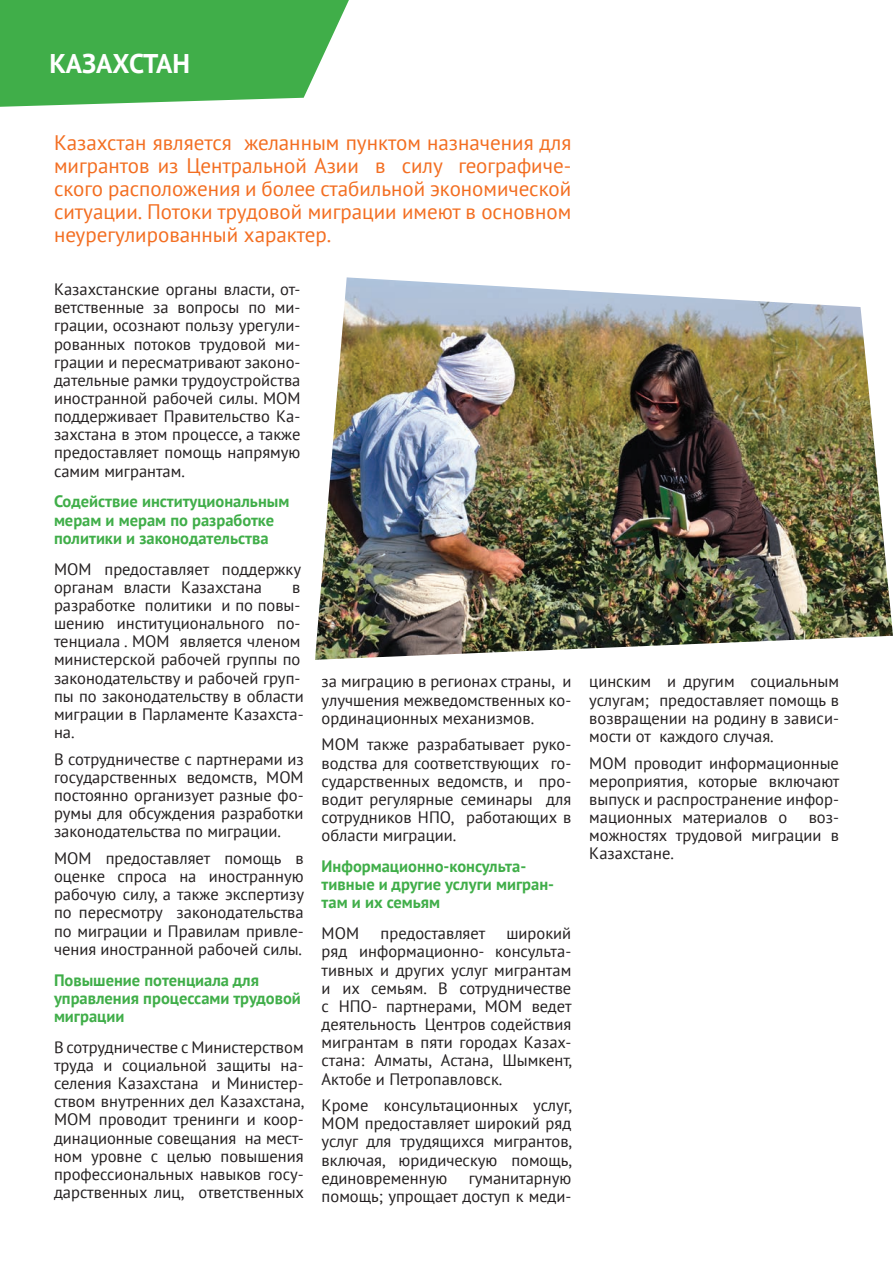
<style>
.page{position:relative;width:893px;height:1263px;background:#fff}
.page>*{position:absolute;margin:0;border:0;box-sizing:border-box;transform-origin:0 0}
.List_Paragraph{font:700 27px "PT Sans";letter-spacing:-.01em;color:#fff}
.Обычный{font:21px/23.1px "PT Sans";color:#f36e21;text-align:justify}
.List_Paragraph-2{font:16.5px/18.1px "PT Sans";color:#231f20;text-align:justify}
.Обычный-2{font:16.5px/18.1px "PT Sans";color:#231f20;text-align:justify}
.Обычный-3{font:700 16.5px/18.1px "PT Sans";color:#40ae49}
</style>
<div class="page">
<svg style="left:0;top:0;width:349px;height:107px;background:#54b65c"></svg>
<img style="left:315px;top:277px;width:578px;height:383px">
<p class="List_Paragraph" style="left:49px;top:45px;width:142px">КАЗАХСТАН</p>
<p class="Обычный" style="left:54px;top:130px;width:519px">Казахстан является желанным пунктом назначения для мигрантов из Центральной Азии в силу географиче&shy;ского расположения и более стабильной экономической ситуации. Потоки трудовой миграции имеют в основном неурегулированный характер.</p>
<p class="Обычный-2" style="left:54px;top:280px;width:248px">Казахстанские органы власти, от&shy;ветственные за вопросы по ми&shy;грации, осознают пользу урегули&shy;рованных потоков трудовой ми&shy;грации и пересматривают законо&shy;дательные рамки трудоустройства иностранной рабочей силы. МОМ поддерживает Правительство Ка&shy;захстана в этом процессе, а также предоставляет помощь напрямую самим мигрантам.</p>
<p class="Обычный-3" style="left:54px;top:492px;width:237px">Содействие институциональным мерам и мерам по разработке политики и законодательства</p>
<p class="List_Paragraph-2" style="left:54px;top:559px;width:249px">МОМ предоставляет поддержку органам власти Казахстана</p>
<p class="List_Paragraph-2" style="left:54px;top:578px;width:251px;text-align:left;text-indent:238px">в разработке политики и по повы&shy;шению институционального по&shy;тенциала . МОМ является членом министерской рабочей группы по законодательству и рабочей груп&shy;пы по законодательству в области миграции в Парламенте Казахста&shy;на.</p>
<p class="List_Paragraph-2" style="left:54px;top:749px;width:251px">В сотрудничестве с партнерами из государственных ведомств, МОМ постоянно организует разные фо&shy;румы для обсуждения разработки законодательства по миграции.</p>
<p class="List_Paragraph-2" style="left:54px;top:849px;width:252px">МОМ предоставляет помощь в оценке спроса на иностранную рабочую силу, а также экспертизу по пересмотру законодательства по миграции и Правилам привле&shy;чения иностранной рабочей силы.</p>
<p class="Обычный-3" style="left:54px;top:970px;width:248px">Повышение потенциала для управления процессами трудовой миграции</p>
<p class="List_Paragraph-2" style="left:54px;top:1037px;width:252px">В сотрудничестве с Министерством труда и социальной защиты на&shy;селения Казахстана и Министер&shy;ством внутренних дел Казахстана, МОМ проводит тренинги и коор&shy;динационные совещания на мест&shy;ном уровне с целью повышения профессиональных навыков госу&shy;дарственных лиц, ответственных</p>
<p class="List_Paragraph-2" style="left:322px;top:672px;width:251px">за миграцию в регионах страны, и улучшения межведомственных ко&shy;ординационных механизмов.</p>
<p class="List_Paragraph-2" style="left:322px;top:735px;width:251px">МОМ также разрабатывает руко&shy;водства для соответствующих го&shy;сударственных ведомств, и про&shy;водит регулярные семинары для сотрудников НПО, работающих в области миграции.</p>
<p class="Обычный-3" style="left:322px;top:857px;width:234px">Информационно-консульта&shy;тивные и другие услуги мигран&shy;там и их семьям</p>
<p class="List_Paragraph-2" style="left:322px;top:924px;width:39px">МОМ</p>
<p class="List_Paragraph-2" style="left:381px;top:924px;width:106px">предоставляет</p>
<p class="List_Paragraph-2" style="left:322px;top:924px;width:252px;text-indent:185px">широкий ряд информационно- консульта&shy;тивных и других услуг мигрантам и их семьям. В сотрудничестве с НПО- партнерами, МОМ ведет деятельность Центров содействия мигрантам в пяти городах Казах&shy;стана: Алматы, Астана, Шымкент, Актобе и Петропавловск.</p>
<p class="List_Paragraph-2" style="left:322px;top:1096px;width:252px">Кроме консультационных услуг, МОМ предоставляет широкий ряд услуг для трудящихся мигрантов, включая, юридическую помощь, единовременную</p>
<p class="List_Paragraph-2" style="left:322px;top:1168px;width:251px;text-align:right">гуманитарную<br>помощь; упрощает доступ к меди-</p>
<p class="List_Paragraph-2" style="left:589px;top:672px;width:251px">цинским и другим социальным услугам; предоставляет помощь в возвращении на родину в зависи&shy;мости от каждого случая.</p>
<p class="List_Paragraph-2" style="left:589px;top:753px;width:252px">МОМ проводит информационные мероприятия, которые включают выпуск и распространение инфор&shy;мационных материалов о</p>
<p class="List_Paragraph-2" style="left:589px;top:808px;width:251px;text-indent:219px">воз&shy;можностях трудовой миграции в Казахстане.</p>
</div>
